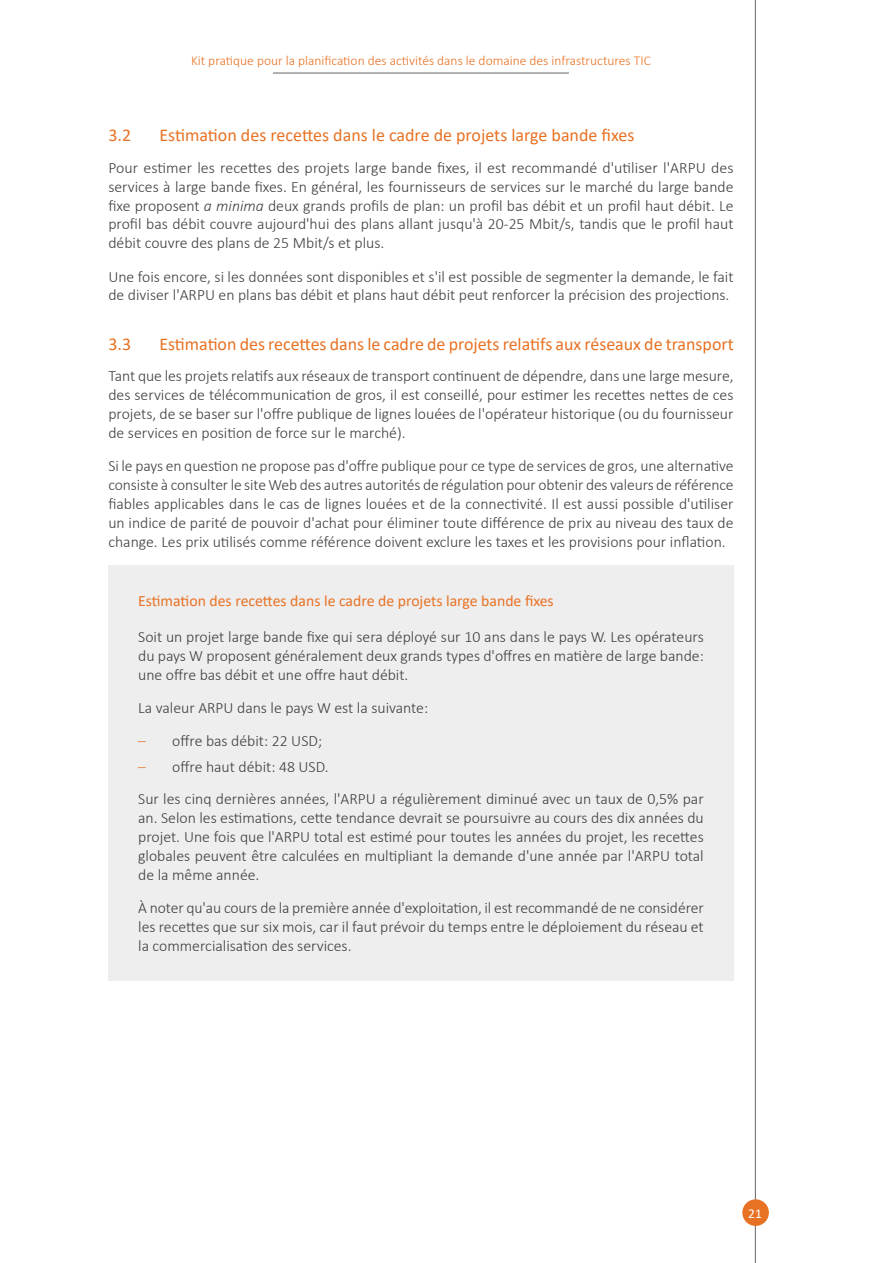
<style>
.page{position:relative;width:893px;height:1263px;background:#fff}
.page>*{position:absolute;margin:0;border:0;box-sizing:border-box;transform-origin:0 0}
.Heading_2{font:18px "Calibri";color:#e87224}
.Bullet_list_1{font:300 15.75px/18.9px "Calibri";color:#3e3e3f;text-align:justify}
.Box_title{font:15.75px "Calibri";color:#e87224}
.t1{font:300 13.5px "Calibri";color:#e87224}
.t2{font:13.5px "Calibri";color:#fff}
.s1{font-style:italic}
.s2{color:#e87224}
</style>
<div class="page">
<hr style="left:755px;top:0;width:1px;height:1263px;background:#67676a">
<div style="left:742px;top:1199px;width:27px;height:27px;background:#e87224;border-radius:50%"></div>
<hr style="left:273px;top:73px;width:296px;height:1px;background:#67676a">
<div style="left:108px;top:565px;width:625px;height:415px;background:#eeeeef"></div>
<p class="t1" style="left:191px;top:52px;width:461px">Kit pratique pour la planification des activités dans le domaine des infrastructures TIC</p>
<h2 class="Heading_2" style="left:108px;top:123px;width:24px">3.2</h2>
<h2 class="Heading_2" style="left:159px;top:123px;width:476px">Estimation des recettes dans le cadre de projets large bande fixes</h2>
<p class="Bullet_list_1" style="left:108px;top:158px;width:627px">Pour estimer les recettes des projets large bande fixes, il est recommandé d'utiliser l'ARPU des services à large bande fixes. En général, les fournisseurs de services sur le marché du large bande fixe proposent <span class="s1">a minima</span> deux grands profils de plan: un profil bas débit et un profil haut débit. Le profil bas débit couvre aujourd'hui des plans allant jusqu'à 20-25 Mbit/s, tandis que le profil haut débit couvre des plans de 25 Mbit/s et plus.</p>
<p class="Bullet_list_1" style="left:108px;top:267px;width:627px">Une fois encore, si les données sont disponibles et s'il est possible de segmenter la demande, le fait de diviser l'ARPU en plans bas débit et plans haut débit peut renforcer la précision des projections.</p>
<h2 class="Heading_2" style="left:108px;top:331px;width:24px">3.3</h2>
<h2 class="Heading_2" style="left:159px;top:331px;width:576px">Estimation des recettes dans le cadre de projets relatifs aux réseaux de transport</h2>
<p class="Bullet_list_1" style="left:108px;top:367px;width:627px">Tant que les projets relatifs aux réseaux de transport continuent de dépendre, dans une large mesure, des services de télécommunication de gros, il est conseillé, pour estimer les recettes nettes de ces projets, de se baser sur l'offre publique de lignes louées de l'opérateur historique (ou du fournisseur de services en position de force sur le marché).</p>
<p class="Bullet_list_1" style="left:108px;top:456px;width:627px">Si le pays en question ne propose pas d'offre publique pour ce type de services de gros, une alternative consiste à consulter le site Web des autres autorités de régulation pour obtenir des valeurs de référence fiables applicables dans le cas de lignes louées et de la connectivité. Il est aussi possible d'utiliser un indice de parité de pouvoir d'achat pour éliminer toute différence de prix au niveau des taux de change. Les prix utilisés comme référence doivent exclure les taxes et les provisions pour inflation.</p>
<p class="Box_title" style="left:138px;top:590px;width:417px">Estimation des recettes dans le cadre de projets large bande fixes</p>
<p class="Bullet_list_1" style="left:138px;top:627px;width:567px">Soit un projet large bande fixe qui sera déployé sur 10 ans dans le pays W. Les opérateurs du pays W proposent généralement deux grands types d'offres en matière de large bande: une offre bas débit et une offre haut débit.</p>
<p class="Bullet_list_1" style="left:138px;top:698px;width:292px">La valeur ARPU dans le pays W est la suivante:</p>
<p class="Bullet_list_1" style="left:138px;top:731px;width:185px"><span class="s2">–</span> offre bas débit: 22 USD;</p>
<p class="Bullet_list_1" style="left:138px;top:758px;width:192px"><span class="s2">–</span> offre haut débit: 48 USD.</p>
<p class="Bullet_list_1" style="left:138px;top:789px;width:567px">Sur les cinq dernières années, l'ARPU a régulièrement diminué avec un taux de 0,5% par an. Selon les estimations, cette tendance devrait se poursuivre au cours des dix années du projet. Une fois que l'ARPU total est estimé pour toutes les années du projet, les recettes globales peuvent être calculées en multipliant la demande d'une année par l'ARPU total de la même année.</p>
<p class="Bullet_list_1" style="left:138px;top:898px;width:567px">À noter qu'au cours de la première année d'exploitation, il est recommandé de ne considérer les recettes que sur six mois, car il faut prévoir du temps entre le déploiement du réseau et la commercialisation des services.</p>
<p class="t2" style="left:748px;top:1204px;width:15px">21</p>
</div>
